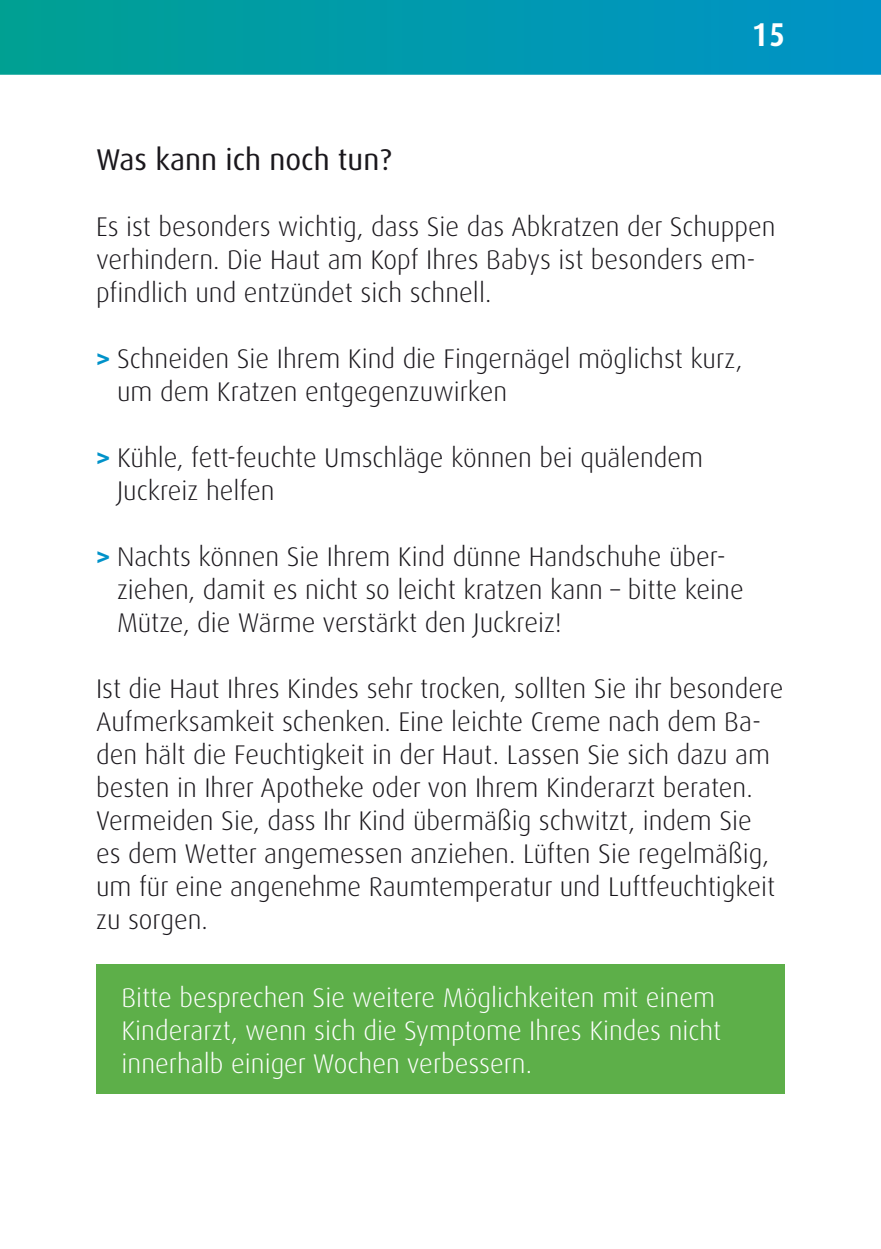
<style>
.page{position:relative;width:881px;height:1249px;background:#fff}
.page>*{position:absolute;margin:0;border:0;box-sizing:border-box;transform-origin:0 0}
.t1{font:700 condensed 33px "Dax OT";color:#fff}
.t2{font:30px "Dax OT";color:#1a171c}
.t3{font:300 27px/33px "Dax OT";color:#1a171c}
.t4{font:300 27px/33px "Dax OT";color:#fff}
.s1{font-weight:700;color:#0092c9}
</style>
<div class="page">
<div style="left:0;top:0;width:881px;height:75px;background:linear-gradient(to right,#00a093,#0093c8)"></div>
<div style="left:96px;top:964px;width:689px;height:129px;background:#5daf49"></div>
<p class="t2" style="left:96px;top:140px;width:297px">Was kann ich noch tun?</p>
<p class="t1" style="left:752px;top:13px;width:34px">15</p>
<p class="t3" style="left:96px;top:210px;width:681px">Es ist besonders wichtig, dass Sie das Abkratzen der Schuppen verhindern. Die Haut am Kopf Ihres Babys ist besonders em&shy;pfindlich und entzündet sich schnell.</p>
<p class="t3" style="left:117px;top:342px;width:627px;text-indent:-21px"><span class="s1">&gt;</span> Schneiden Sie Ihrem Kind die Fingernägel möglichst kurz, um dem Kratzen entgegenzuwirken</p>
<p class="t3" style="left:117px;top:441px;width:588px;text-indent:-21px"><span class="s1">&gt;</span> Kühle, fett-feuchte Umschläge können bei quälendem<br>Juckreiz helfen</p>
<p class="t3" style="left:117px;top:540px;width:628px;text-indent:-21px"><span class="s1">&gt;</span> Nachts können Sie Ihrem Kind dünne Handschuhe über&shy;ziehen, damit es nicht so leicht kratzen kann – bitte keine<br>Mütze, die Wärme verstärkt den Juckreiz!</p>
<p class="t3" style="left:96px;top:672px;width:689px">Ist die Haut Ihres Kindes sehr trocken, sollten Sie ihr besondere Aufmerksamkeit schenken. Eine leichte Creme nach dem Ba&shy;den hält die Feuchtigkeit in der Haut. Lassen Sie sich dazu am besten in Ihrer Apotheke oder von Ihrem Kinderarzt beraten.<br>Vermeiden Sie, dass Ihr Kind übermäßig schwitzt, indem Sie<br>es dem Wetter angemessen anziehen. Lüften Sie regelmäßig, um für eine angenehme Raumtemperatur und Luftfeuchtigkeit zu sorgen.</p>
<p class="t4" style="left:122px;top:981px;width:601px">Bitte besprechen Sie weitere Möglichkeiten mit einem<br>Kinderarzt, wenn sich die Symptome Ihres Kindes nicht innerhalb einiger Wochen verbessern.</p>
</div>
